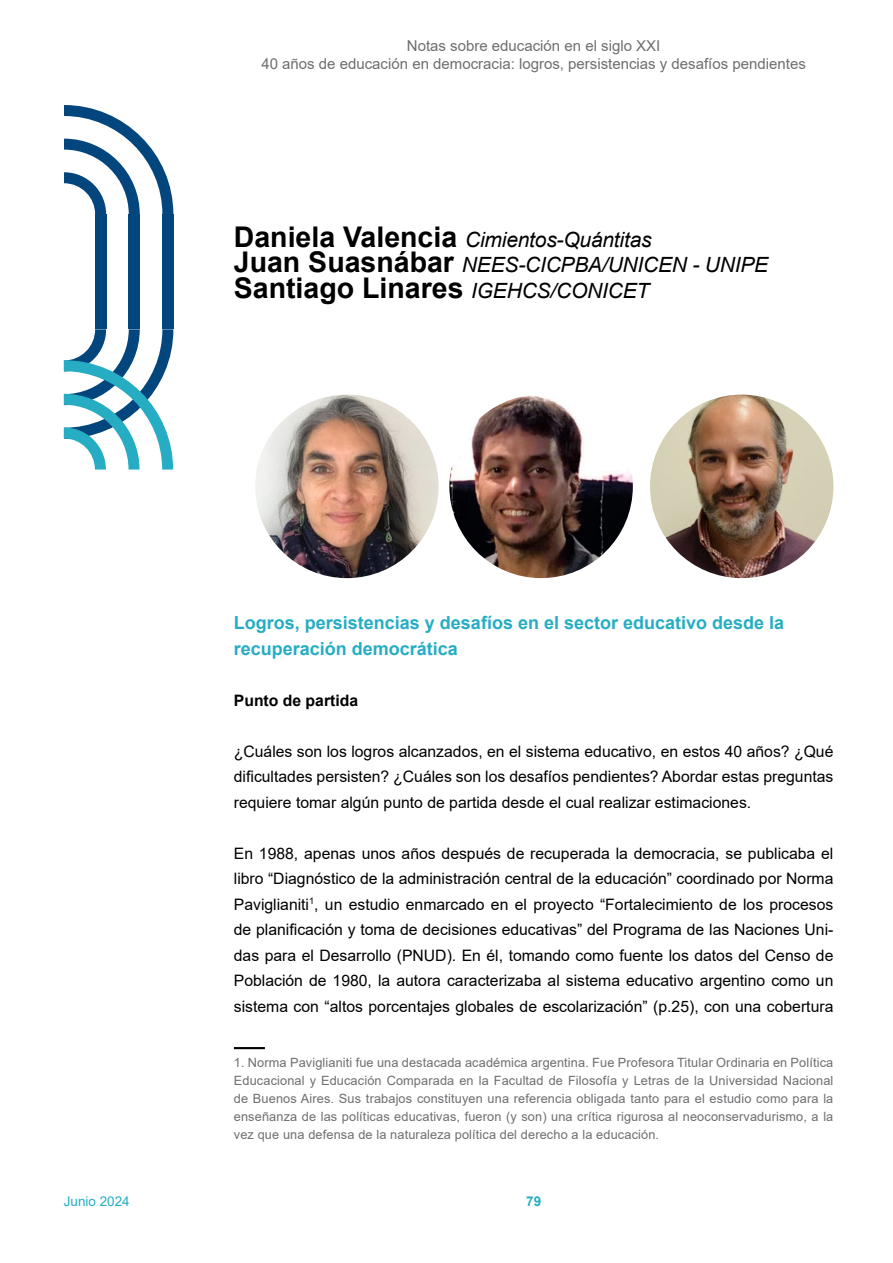
<style>
.page{position:relative;width:893px;height:1263px;background:#fff}
.page>*{position:absolute;margin:0;border:0;box-sizing:border-box;transform-origin:0 0}
.t1{font:700 28.5px "Arial";color:#000}
.t2{font:italic 21px/25.5px "Arial";letter-spacing:-.01em;color:#000}
.t3{font:700 18px/25.5px "Arial";color:#26adc4}
.t4{font:15.75px/25.5px "Arial";color:#000;text-align:justify}
.t5{font:700 15.75px "Arial";color:#000}
.t6{font:15px/18px "Arial";color:#6d6e71;text-align:center}
.t7{font:13.5px "Arial";color:#26adc4}
.t8{font:700 13.5px "Arial";color:#26adc4}
.t9{font:12.75px/18px "Arial";letter-spacing:.01em;color:#6d6e71;text-align:justify}
.s1{font-weight:700;font-style:normal;font-size:28.5px}
.s2{font-weight:400;font-style:italic;font-size:21px}
</style>
<div class="page">
<svg style="left:64px;top:329px;width:109px;height:141px"></svg>
<div style="left:95px;top:214px;width:11px;height:115px;background:#03457d"></div>
<div style="left:129px;top:214px;width:11px;height:115px;background:#03457d"></div>
<div style="left:162px;top:214px;width:11px;height:115px;background:#03457d"></div>
<svg style="left:64px;top:105px;width:109px;height:109px"></svg>
<hr style="left:234px;top:1047px;width:31px;height:2px;background:#000">
<img style="left:650px;top:395px;width:183px;height:183px;border-radius:92px">
<img style="left:449px;top:395px;width:184px;height:183px;border-radius:92px">
<img style="left:255px;top:395px;width:184px;height:183px;border-radius:92px">
<p class="t6" style="left:261px;top:37px;width:546px">Notas sobre educación en el siglo XXI<br>40 años de educación en democracia: logros, persistencias y desafíos pendientes</p>
<h2 class="t2" style="left:234px;top:227px;width:536px"><span class="s1">Daniela Valencia</span> Cimientos-Quántitas<br><span class="s1">Juan Suasnábar</span> NEES-CICPBA/UNICEN - UNIPE</h2>
<h1 class="t1" style="left:234px;top:267px;width:417px">Santiago Linares <span class="s2">IGEHCS/CONICET</span></h1>
<p class="t3" style="left:234px;top:610px;width:552px">Logros, persistencias y desafíos en el sector educativo desde la recuperación democrática</p>
<p class="t5" style="left:234px;top:689px;width:126px">Punto de partida</p>
<p class="t4" style="left:234px;top:738px;width:601px">¿Cuáles son los logros alcanzados, en el sistema educativo, en estos 40 años? ¿Qué dificultades persisten? ¿Cuáles son los desafíos pendientes? Abordar estas preguntas requiere tomar algún punto de partida desde el cual realizar estimaciones.</p>
<p class="t4" style="left:234px;top:840px;width:601px">En 1988, apenas unos años después de recuperada la democracia, se publicaba el libro “Diagnóstico de la administración central de la educación” coordinado por Norma Paviglianiti<sup>1</sup>, un estudio enmarcado en el proyecto “Fortalecimiento de los procesos de planificación y toma de decisiones educativas” del Programa de las Naciones Uni&shy;das para el Desarrollo (PNUD). En él, tomando como fuente los datos del Censo de Población de 1980, la autora caracterizaba al sistema educativo argentino como un sistema con “altos porcentajes globales de escolarización” (p.25), con una cobertura</p>
<p class="t9" style="left:234px;top:1054px;width:601px">1. Norma Paviglianiti fue una destacada académica argentina. Fue Profesora Titular Ordinaria en Política Educacional y Educación Comparada en la Facultad de Filosofía y Letras de la Universidad Nacional de Buenos Aires. Sus trabajos constituyen una referencia obligada tanto para el estudio como para la enseñanza de las políticas educativas, fueron (y son) una crítica rigurosa al neoconservadurismo, a la vez que una defensa de la naturaleza política del derecho a la educación.</p>
<p class="t7" style="left:64px;top:1192px;width:68px">Junio 2024</p>
<p class="t8" style="left:526px;top:1192px;width:17px">79</p>
</div>
